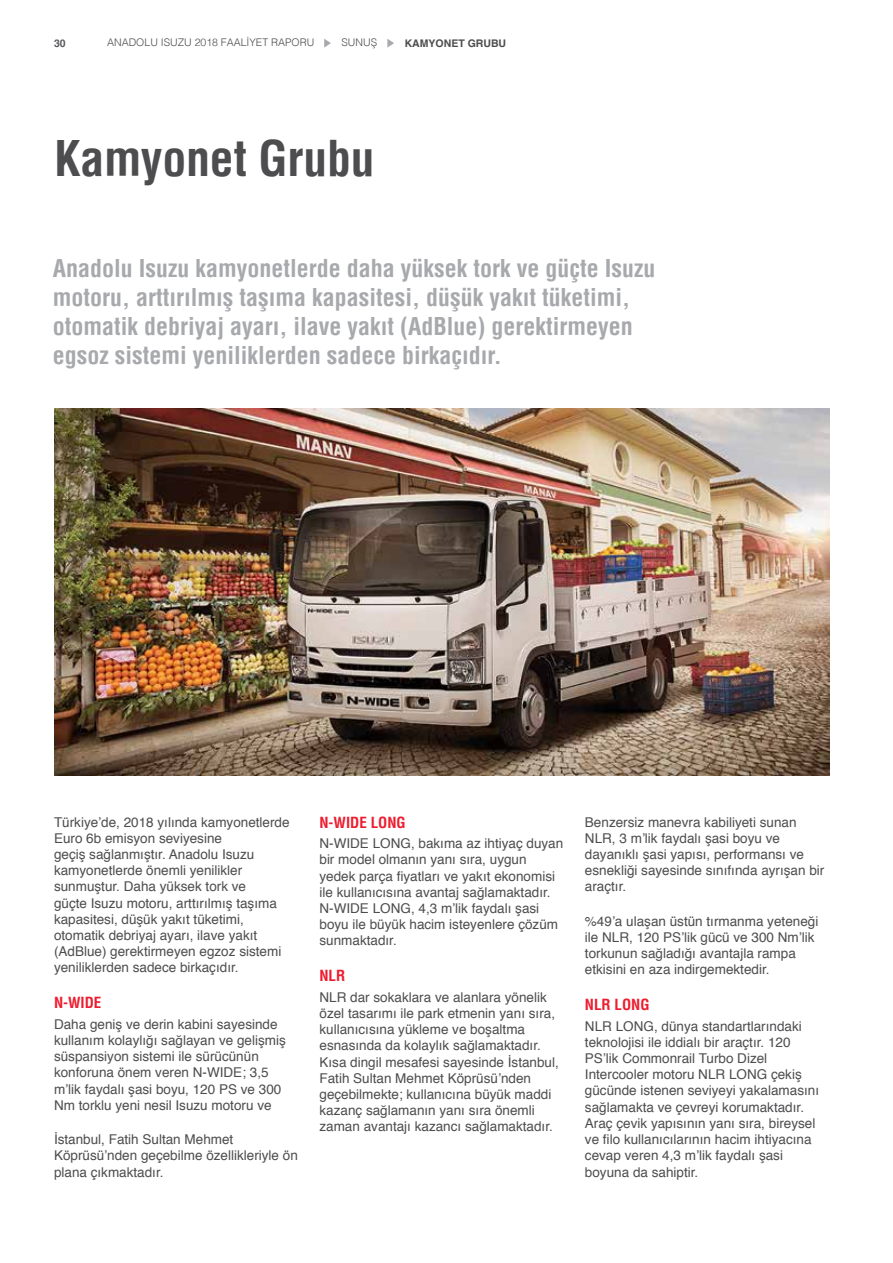
<style>
.page{position:relative;width:893px;height:1263px;background:#fff}
.page>*{position:absolute;margin:0;border:0;box-sizing:border-box;transform-origin:0 0}
.t1{font:700 condensed 48px "Helvetica";letter-spacing:-.005em;color:#4d4d4f}
.t2{font:700 condensed 24px/28.8px "Helvetica";color:#a7a9ac}
.t3{font:700 condensed 15px "Helvetica";color:#ed1c2e}
.t4{font:13.5px/16.2px "Helvetica";color:#4d4d4f}
.t5{font:300 10.5px "Helvetica";color:#4d4d4f}
.t6{font:700 10.5px "Helvetica";color:#4d4d4f}
.t7{font:700 10.5px "Helvetica";color:#58595b}
</style>
<div class="page">
<svg style="left:324px;top:39px;width:7px;height:9px"></svg>
<svg style="left:387px;top:39px;width:7px;height:9px"></svg>
<img style="left:54px;top:408px;width:775px;height:367px">
<p class="t7" style="left:54px;top:34px;width:13px">30</p>
<p class="t5" style="left:107px;top:34px;width:209px">ANADOLU ISUZU 2018 FAALİYET RAPORU</p>
<p class="t5" style="left:341px;top:34px;width:37px">SUNUŞ</p>
<p class="t6" style="left:405px;top:34px;width:103px">KAMYONET GRUBU</p>
<h1 class="t1" style="left:54px;top:130px;width:322px">Kamyonet Grubu</h1>
<p class="t2" style="left:53px;top:254px;width:604px">Anadolu Isuzu kamyonetlerde daha yüksek tork ve güçte Isuzu motoru, arttırılmış taşıma kapasitesi, düşük yakıt tüketimi, otomatik debriyaj ayarı, ilave yakıt (AdBlue) gerektirmeyen egsoz sistemi yeniliklerden sadece birkaçıdır.</p>
<p class="t4" style="left:54px;top:814px;width:237px">Türkiye’de, 2018 yılında kamyonetlerde Euro 6b emisyon seviyesine<br>geçiş sağlanmıştır. Anadolu Isuzu kamyonetlerde önemli yenilikler sunmuştur. Daha yüksek tork ve<br>güçte Isuzu motoru, arttırılmış taşıma kapasitesi, düşük yakıt tüketimi, otomatik debriyaj ayarı, ilave yakıt (AdBlue) gerektirmeyen egzoz sistemi yeniliklerden sadece birkaçıdır.</p>
<p class="t3" style="left:54px;top:994px;width:49px">N-WIDE</p>
<p class="t4" style="left:54px;top:1016px;width:233px">Daha geniş ve derin kabini sayesinde kullanım kolaylığı sağlayan ve gelişmiş süspansiyon sistemi ile sürücünün konforuna önem veren N-WIDE; 3,5 m’lik faydalı şasi boyu, 120 PS ve 300<br>Nm torklu yeni nesil Isuzu motoru ve</p>
<p class="t4" style="left:54px;top:1132px;width:245px">İstanbul, Fatih Sultan Mehmet<br>Köprüsü’nden geçebilme özellikleriyle ön plana çıkmaktadır.</p>
<p class="t3" style="left:319px;top:813px;width:88px">N-WIDE LONG</p>
<p class="t4" style="left:319px;top:836px;width:245px">N-WIDE LONG, bakıma az ihtiyaç duyan bir model olmanın yanı sıra, uygun yedek parça fiyatları ve yakıt ekonomisi ile kullanıcısına avantaj sağlamaktadır.<br>N-WIDE LONG, 4,3 m’lik faydalı şasi boyu ile büyük hacim isteyenlere çözüm sunmaktadır.</p>
<p class="t3" style="left:319px;top:967px;width:27px">NLR</p>
<p class="t4" style="left:319px;top:989px;width:241px">NLR dar sokaklara ve alanlara yönelik özel tasarımı ile park etmenin yanı sıra, kullanıcısına yükleme ve boşaltma esnasında da kolaylık sağlamaktadır.<br>Kısa dingil mesafesi sayesinde İstanbul, Fatih Sultan Mehmet Köprüsü’nden geçebilmekte; kullanıcına büyük maddi kazanç sağlamanın yanı sıra önemli zaman avantajı kazancı sağlamaktadır.</p>
<p class="t4" style="left:585px;top:814px;width:241px">Benzersiz manevra kabiliyeti sunan<br>NLR, 3 m’lik faydalı şasi boyu ve dayanıklı şasi yapısı, performansı ve esnekliği sayesinde sınıfında ayrışan bir araçtır.</p>
<p class="t4" style="left:585px;top:913px;width:235px">%49’a ulaşan üstün tırmanma yeteneği ile NLR, 120 PS’lik gücü ve 300 Nm’lik torkunun sağladığı avantajla rampa etkisini en aza indirgemektedir.</p>
<p class="t3" style="left:585px;top:996px;width:66px">NLR LONG</p>
<p class="t4" style="left:585px;top:1018px;width:236px">NLR LONG, dünya standartlarındaki teknolojisi ile iddialı bir araçtır. 120<br>PS’lik Commonrail Turbo Dizel Intercooler motoru NLR LONG çekiş gücünde istenen seviyeyi yakalamasını sağlamakta ve çevreyi korumaktadır.<br>Araç çevik yapısının yanı sıra, bireysel ve filo kullanıcılarının hacim ihtiyacına cevap veren 4,3 m’lik faydalı şasi boyuna da sahiptir.</p>
</div>
